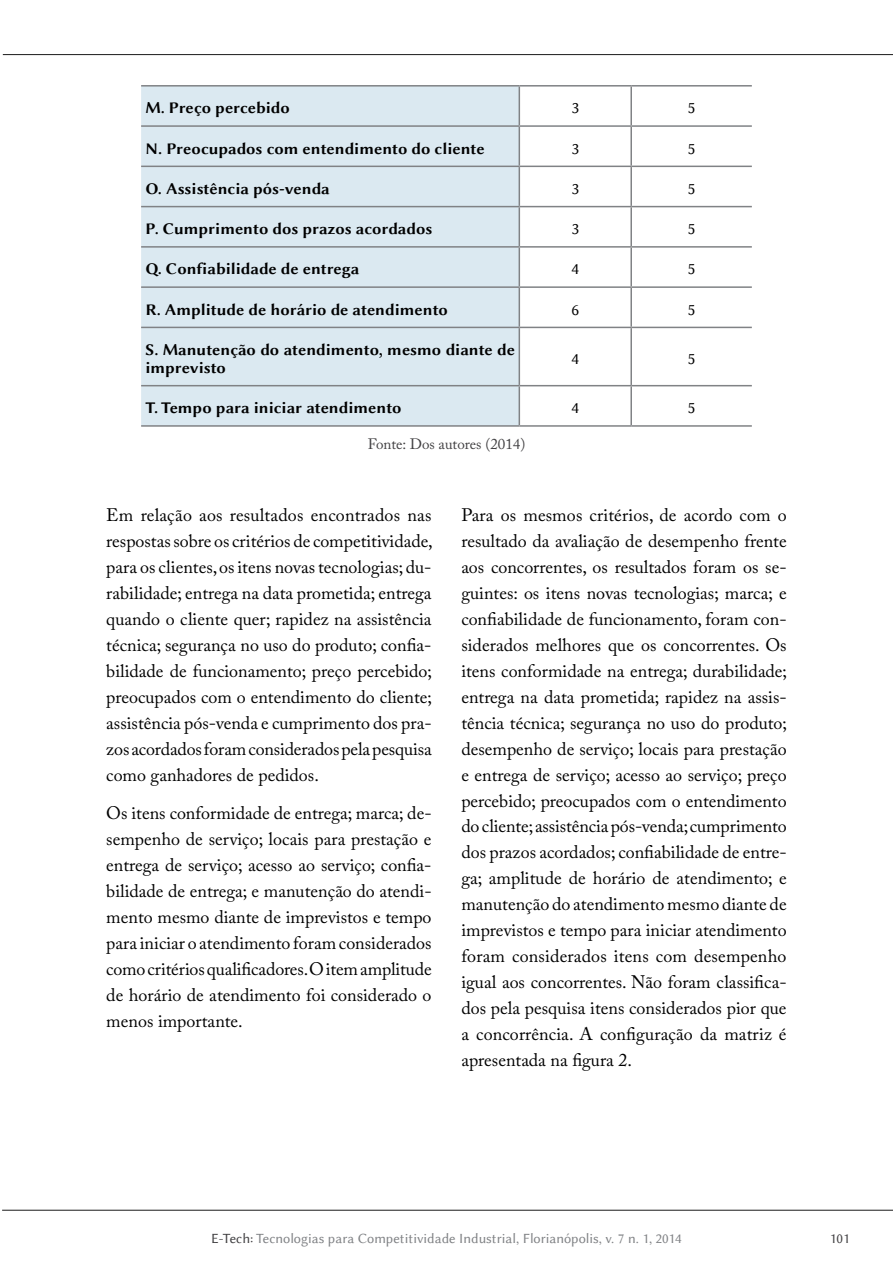
<style>
.page{position:relative;width:893px;height:1263px;background:#fff}
.page>*{position:absolute;margin:0;border:0;box-sizing:border-box;transform-origin:0 0}
.t1{font:18px/26px "Adobe Caslon Pro";color:#000;text-align:justify}
.t2{font:16.5px/18px "Lin Biolinum B";color:#000}
.t3{font:16.5px "Lin Biolinum";color:#000}
.t4{font:15px "Adobe Caslon Pro";color:#414042}
.t5{font:14.25px "Lin Biolinum";color:#808285}
.t6{font:14.25px "Lin Biolinum";color:#414042}
.s1{color:#414042}
</style>
<div class="page">
<hr style="left:3px;top:54px;width:890px;height:1px;background:#1a1a1a">
<hr style="left:2px;top:1210px;width:891px;height:1px;background:#1a1a1a">
<div style="left:141px;top:87px;width:378px;height:338px;background:#dbe9f1"></div>
<hr style="left:141px;top:85px;width:378px;height:2px;background:#808285">
<hr style="left:519px;top:85px;width:112px;height:2px;background:#808285">
<hr style="left:631px;top:85px;width:121px;height:2px;background:#808285">
<hr style="left:630px;top:87px;width:2px;height:38px;background:#808285">
<hr style="left:141px;top:125px;width:378px;height:2px;background:#808285">
<hr style="left:519px;top:125px;width:112px;height:2px;background:#808285">
<hr style="left:631px;top:125px;width:121px;height:2px;background:#808285">
<hr style="left:630px;top:127px;width:2px;height:39px;background:#808285">
<hr style="left:141px;top:166px;width:378px;height:1px;background:#808285">
<hr style="left:519px;top:166px;width:112px;height:1px;background:#808285">
<hr style="left:631px;top:166px;width:121px;height:1px;background:#808285">
<hr style="left:630px;top:167px;width:2px;height:39px;background:#808285">
<hr style="left:141px;top:206px;width:378px;height:1px;background:#808285">
<hr style="left:519px;top:206px;width:112px;height:1px;background:#808285">
<hr style="left:631px;top:206px;width:121px;height:1px;background:#808285">
<hr style="left:630px;top:207px;width:2px;height:39px;background:#808285">
<hr style="left:141px;top:246px;width:378px;height:2px;background:#808285">
<hr style="left:519px;top:246px;width:112px;height:2px;background:#808285">
<hr style="left:631px;top:246px;width:121px;height:2px;background:#808285">
<hr style="left:630px;top:248px;width:2px;height:38px;background:#808285">
<hr style="left:141px;top:286px;width:378px;height:2px;background:#808285">
<hr style="left:519px;top:286px;width:112px;height:2px;background:#808285">
<hr style="left:631px;top:286px;width:121px;height:2px;background:#808285">
<hr style="left:630px;top:288px;width:2px;height:39px;background:#808285">
<hr style="left:141px;top:327px;width:378px;height:1px;background:#808285">
<hr style="left:519px;top:327px;width:112px;height:1px;background:#808285">
<hr style="left:631px;top:327px;width:121px;height:1px;background:#808285">
<hr style="left:630px;top:328px;width:2px;height:57px;background:#808285">
<hr style="left:141px;top:385px;width:378px;height:1px;background:#808285">
<hr style="left:519px;top:385px;width:112px;height:1px;background:#808285">
<hr style="left:631px;top:385px;width:121px;height:1px;background:#808285">
<hr style="left:630px;top:386px;width:2px;height:39px;background:#808285">
<hr style="left:519px;top:425px;width:112px;height:2px;background:#808285">
<hr style="left:631px;top:425px;width:121px;height:2px;background:#808285">
<hr style="left:519px;top:87px;width:1px;height:38px;background:#808285">
<hr style="left:519px;top:127px;width:1px;height:39px;background:#808285">
<hr style="left:519px;top:167px;width:1px;height:39px;background:#808285">
<hr style="left:519px;top:207px;width:1px;height:39px;background:#808285">
<hr style="left:519px;top:248px;width:1px;height:38px;background:#808285">
<hr style="left:519px;top:288px;width:1px;height:39px;background:#808285">
<hr style="left:519px;top:328px;width:1px;height:57px;background:#808285">
<hr style="left:519px;top:386px;width:1px;height:39px;background:#808285">
<hr style="left:141px;top:425px;width:378px;height:2px;background:#808285">
<p class="t2" style="left:145px;top:98px;width:146px">M. Preço percebido</p>
<p class="t3" style="left:571px;top:99px;width:9px">3</p>
<p class="t3" style="left:688px;top:99px;width:9px">5</p>
<p class="t2" style="left:145px;top:138px;width:341px">N. Preocupados com entendimento do cliente</p>
<p class="t3" style="left:571px;top:139px;width:9px">3</p>
<p class="t3" style="left:688px;top:139px;width:9px">5</p>
<p class="t2" style="left:145px;top:179px;width:186px">O. Assistência pós-venda</p>
<p class="t3" style="left:571px;top:179px;width:9px">3</p>
<p class="t3" style="left:688px;top:179px;width:9px">5</p>
<p class="t2" style="left:145px;top:219px;width:288px">P. Cumprimento dos prazos acordados</p>
<p class="t3" style="left:571px;top:219px;width:9px">3</p>
<p class="t3" style="left:688px;top:219px;width:9px">5</p>
<p class="t2" style="left:145px;top:259px;width:216px">Q. Confiabilidade de entrega</p>
<p class="t3" style="left:571px;top:260px;width:9px">4</p>
<p class="t3" style="left:688px;top:260px;width:9px">5</p>
<p class="t2" style="left:145px;top:299px;width:304px">R. Amplitude de horário de atendimento</p>
<p class="t3" style="left:571px;top:300px;width:9px">6</p>
<p class="t3" style="left:688px;top:300px;width:9px">5</p>
<p class="t2" style="left:145px;top:340px;width:371px">S. Manutenção do atendimento, mesmo diante de imprevisto</p>
<p class="t3" style="left:571px;top:349px;width:9px">4</p>
<p class="t3" style="left:688px;top:349px;width:9px">5</p>
<p class="t2" style="left:145px;top:398px;width:258px">T. Tempo para iniciar atendimento</p>
<p class="t3" style="left:571px;top:398px;width:9px">4</p>
<p class="t3" style="left:688px;top:398px;width:9px">5</p>
<p class="t4" style="left:368px;top:435px;width:159px">Fonte: Dos autores (2014)</p>
<p class="t1" style="left:106px;top:502px;width:328px">Em relação aos resultados encontrados nas respostas sobre os critérios de competitividade, para os clientes, os itens novas tecnologias; du&shy;rabilidade; entrega na data prometida; entrega quando o cliente quer; rapidez na assistência técnica; segurança no uso do produto; confia&shy;bilidade de funcionamento; preço percebido; preocupados com o entendimento do cliente; assistência pós-venda e cumprimento dos pra&shy;zos acordados foram considerados pela pesquisa como ganhadores de pedidos.</p>
<p class="t1" style="left:106px;top:800px;width:327px">Os itens conformidade de entrega; marca; de&shy;sempenho de serviço; locais para prestação e entrega de serviço; acesso ao serviço; confia&shy;bilidade de entrega; e manutenção do atendi&shy;mento mesmo diante de imprevistos e tempo para iniciar o atendimento foram considerados como critérios qualificadores. O item amplitude de horário de atendimento foi considerado o menos importante.</p>
<p class="t1" style="left:461px;top:502px;width:327px">Para os mesmos critérios, de acordo com o resultado da avaliação de desempenho frente aos concorrentes, os resultados foram os se&shy;guintes: os itens novas tecnologias; marca; e confiabilidade de funcionamento, foram con&shy;siderados melhores que os concorrentes. Os itens conformidade na entrega; durabilidade; entrega na data prometida; rapidez na assis&shy;tência técnica; segurança no uso do produto; desempenho de serviço; locais para prestação e entrega de serviço; acesso ao serviço; preço percebido; preocupados com o entendimento do cliente; assistência pós-venda; cumprimento dos prazos acordados; confiabilidade de entre&shy;ga; amplitude de horário de atendimento; e manutenção do atendimento mesmo diante de imprevistos e tempo para iniciar atendimento foram considerados itens com desempenho igual aos concorrentes. Não foram classifica&shy;dos pela pesquisa itens considerados pior que a concorrência. A configuração da matriz é apresentada na figura 2.</p>
<p class="t5" style="left:211px;top:1230px;width:472px"><span class="s1">E-Tech:</span> Tecnologias para Competitividade Industrial, Florianópolis, v. 7 n. 1, 2014</p>
<p class="t6" style="left:830px;top:1230px;width:21px">101</p>
</div>
